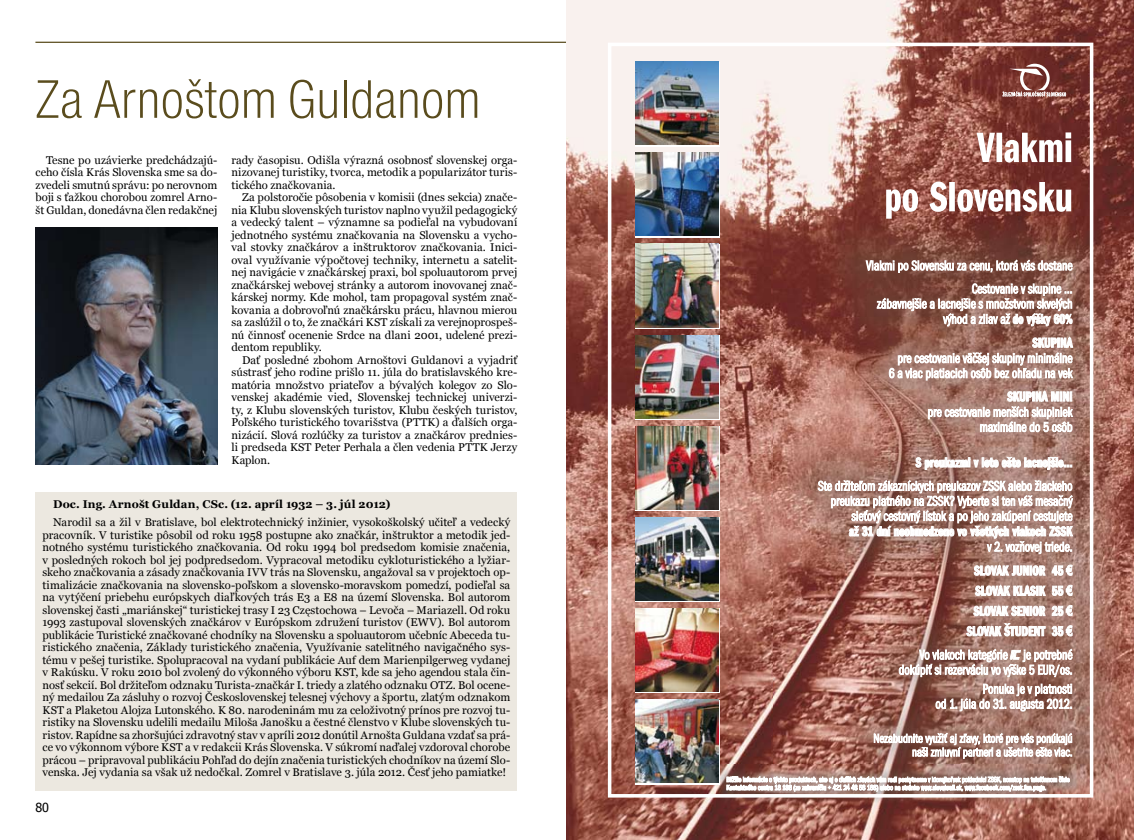
<style>
.page{position:relative;width:1134px;height:840px;background:#fff}
.page>*{position:absolute;margin:0;border:0;box-sizing:border-box;transform-origin:0 0}
.t1{font:300 condensed 56.25px "Nimbus Sans DEE";color:#5a4c1d}
.t2{font:12.5px "Tahoma";color:#000}
.t3{font:11.25px/12.5px "Georgia";letter-spacing:.005em;color:#000;text-align:justify}
.t4{font:700 11.25px "Georgia";letter-spacing:.01em;color:#000}
</style>
<div class="page">
<hr style="left:35px;top:42px;width:1063px;height:1px;background:#5a4c1d">
<img style="left:567px;top:0;width:567px;height:840px">
<img style="left:1095px;top:217px;width:34px;height:582px">
<img style="left:716px;top:799px;width:363px;height:9px">
<svg style="left:606px;top:41px;width:489px;height:758px;background:#af837a"></svg>
<svg style="left:635px;top:517px;width:85px;height:85px"></svg>
<img style="left:635px;top:517px;width:83px;height:83px">
<svg style="left:635px;top:153px;width:85px;height:84px"></svg>
<img style="left:635px;top:153px;width:83px;height:83px">
<svg style="left:635px;top:335px;width:85px;height:85px"></svg>
<img style="left:635px;top:335px;width:83px;height:83px">
<svg style="left:635px;top:62px;width:85px;height:84px"></svg>
<img style="left:635px;top:62px;width:83px;height:83px">
<svg style="left:635px;top:608px;width:85px;height:85px"></svg>
<img style="left:635px;top:608px;width:83px;height:84px">
<svg style="left:635px;top:244px;width:85px;height:85px"></svg>
<img style="left:635px;top:244px;width:83px;height:83px">
<svg style="left:635px;top:426px;width:85px;height:85px"></svg>
<img style="left:635px;top:426px;width:83px;height:83px">
<svg style="left:635px;top:700px;width:85px;height:84px"></svg>
<img style="left:635px;top:700px;width:83px;height:83px">
<div style="left:35px;top:492px;width:482px;height:298px;background:#ece8e0"></div>
<img style="left:35px;top:227px;width:183px;height:238px">
<h1 class="t1" style="left:35px;top:68px;width:447px">Za Arnoštom Guldanom</h1>
<p class="t3" style="left:35px;top:154px;width:183px;text-indent:11px">Tesne po uzávierke predchádzajú&shy;ceho čísla Krás Slovenska sme sa do&shy;zvedeli smutnú správu: po nerovnom boji s ťažkou chorobou zomrel Arno&shy;št Guldan, donedávna člen redakčnej</p>
<p class="t3" style="left:231px;top:154px;width:287px">rady časopisu. Odišla výrazná osobnosť slovenskej orga&shy;nizovanej turistiky, tvorca, metodik a popularizátor turis&shy;tického značkovania.</p>
<p class="t3" style="left:231px;top:191px;width:287px;text-indent:11px">Za polstoročie pôsobenia v komisii (dnes sekcia) znače&shy;nia Klubu slovenských turistov naplno využil pedagogický a vedecký talent – významne sa podieľal na vybudovaní jednotného systému značkovania na Slovensku a vycho&shy;val stovky značkárov a inštruktorov značkovania. Inici&shy;oval využívanie výpočtovej techniky, internetu a satelit&shy;nej navigácie v značkárskej praxi, bol spoluautorom prvej značkárskej webovej stránky a autorom inovovanej znač&shy;kárskej normy. Kde mohol, tam propagoval systém znač&shy;kovania a dobrovoľnú značkársku prácu, hlavnou mierou sa zaslúžil o to, že značkári KST získali za verejnoprospeš&shy;nú činnosť ocenenie Srdce na dlani 2001, udelené prezi&shy;dentom republiky.</p>
<p class="t3" style="left:231px;top:354px;width:287px;text-indent:11px">Dať posledné zbohom Arnoštovi Guldanovi a vyjadriť sústrasť jeho rodine prišlo 11. júla do bratislavského kre&shy;matória množstvo priateľov a bývalých kolegov zo Slo&shy;venskej akadémie vied, Slovenskej technickej univerzi&shy;ty, z Klubu slovenských turistov, Klubu českých turistov, Poľského turistického tovarišstva (PTTK) a ďalších orga&shy;nizácií. Slová rozlúčky za turistov a značkárov prednies&shy;li predseda KST Peter Perhala a člen vedenia PTTK Jerzy Kaplon.</p>
<p class="t4" style="left:53px;top:497px;width:339px">Doc. Ing. Arnošt Guldan, CSc. (12. apríl 1932 – 3. júl 2012)</p>
<p class="t3" style="left:42px;top:516px;width:469px;text-indent:11px">Narodil sa a žil v Bratislave, bol elektrotechnický inžinier, vysokoškolský učiteľ a vedecký pracovník. V turistike pôsobil od roku 1958 postupne ako značkár, inštruktor a metodik jed&shy;notného systému turistického značkovania. Od roku 1994 bol predsedom komisie značenia, v posledných rokoch bol jej podpredsedom. Vypracoval metodiku cykloturistického a lyžiar&shy;skeho značkovania a zásady značkovania IVV trás na Slovensku, angažoval sa v projektoch op&shy;timalizácie značkovania na slovensko-poľskom a slovensko-moravskom pomedzí, podieľal sa na vytýčení priebehu európskych diaľkových trás E3 a E8 na území Slovenska. Bol autorom slovenskej časti „mariánskej“ turistickej trasy I 23 Częstochowa – Levoča – Mariazell. Od roku 1993 zastupoval slovenských značkárov v Európskom združení turistov (EWV). Bol autorom publikácie Turistické značkované chodníky na Slovensku a spoluautorom učebníc Abeceda tu&shy;ristického značenia, Základy turistického značenia, Využívanie satelitného navigačného sys&shy;tému v pešej turistike. Spolupracoval na vydaní publikácie Auf dem Marienpilgerweg vydanej v Rakúsku. V roku 2010 bol zvolený do výkonného výboru KST, kde sa jeho agendou stala čin&shy;nosť sekcií. Bol držiteľom odznaku Turista-značkár I. triedy a zlatého odznaku OTZ. Bol ocene&shy;ný medailou Za zásluhy o rozvoj Československej telesnej výchovy a športu, zlatým odznakom KST a Plaketou Alojza Lutonského. K 80. narodeninám mu za celoživotný prínos pre rozvoj tu&shy;ristiky na Slovensku udelili medailu Miloša Janošku a čestné členstvo v Klube slovenských tu&shy;ristov. Rapídne sa zhoršujúci zdravotný stav v apríli 2012 donútil Arnošta Guldana vzdať sa prá&shy;ce vo výkonnom výbore KST a v redakcii Krás Slovenska. V súkromí naďalej vzdoroval chorobe prácou – pripravoval publikáciu Pohľad do dejín značenia turistických chodníkov na území Slo&shy;venska. Jej vydania sa však už nedočkal. Zomrel v Bratislave 3. júla 2012. Česť jeho pamiatke!</p>
<p class="t2" style="left:35px;top:799px;width:15px">80</p>
</div>
